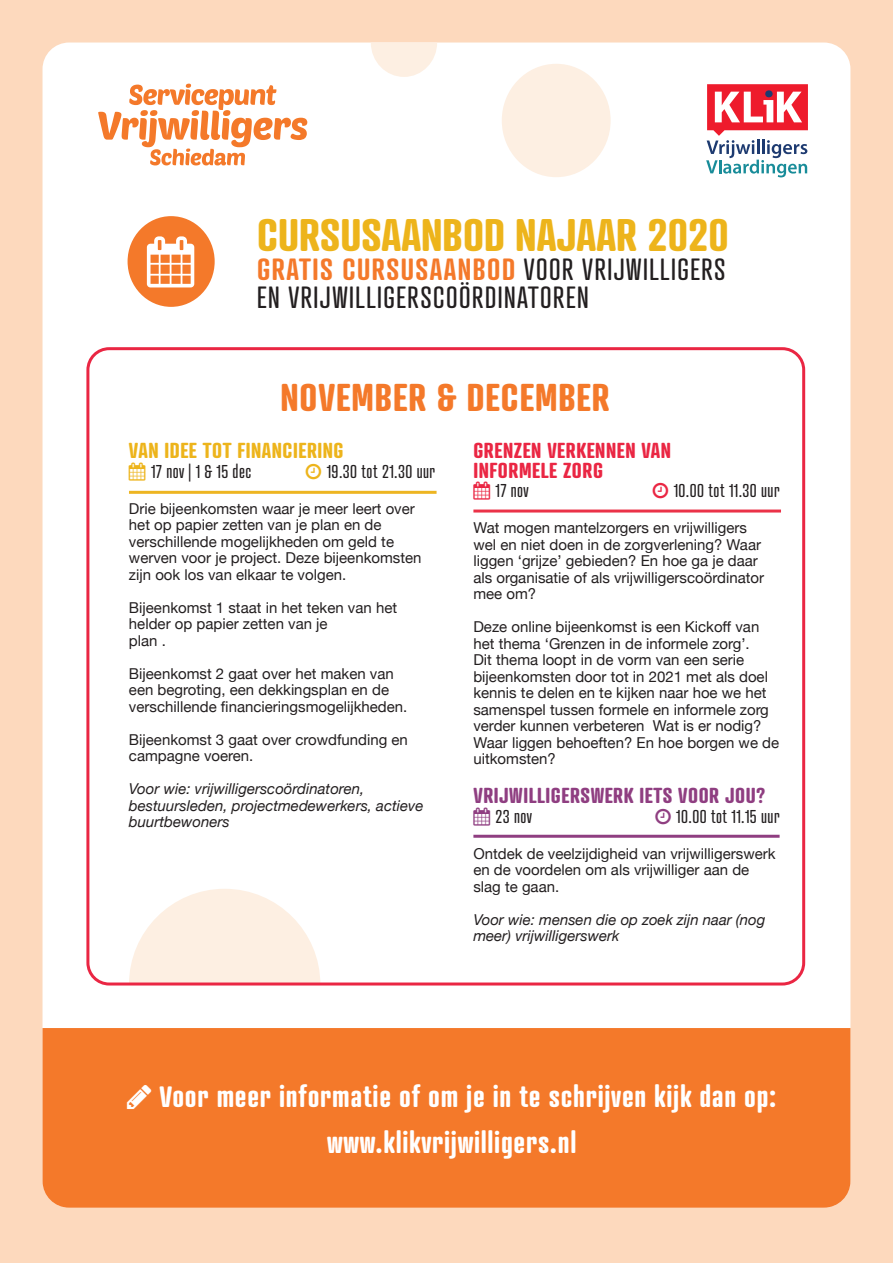
<style>
.page{position:relative;width:893px;height:1263px;background:#fdd9bd}
.page>*{position:absolute;margin:0;border:0;box-sizing:border-box;transform-origin:0 0}
.t1{font:700 44.1px "Atrament";color:#edb41b}
.t2{font:700 37.5px "Atrament";letter-spacing:.025em;color:#f4792a}
.t3{font:29.7px/28.5px "Atrament";letter-spacing:.05em;color:#231f20}
.t4{font:700 28.5px "Atrament";letter-spacing:.025em;color:#fff}
.t5{font:700 21px/19.5px "Atrament";letter-spacing:.025em;color:#ea2643}
.t6{font:700 21px "Atrament";letter-spacing:.025em;color:#8f3e81}
.t7{font:700 21px "Atrament";letter-spacing:.025em;color:#edb41b}
.t8{font:18px "Atrament";letter-spacing:.025em;color:#231f20}
.t9{font:15px/16.5px "Helvetica Neue";color:#231f20}
.t10{font:italic 15px/16.5px "Helvetica Neue";color:#231f20}
.s1{font-weight:600;color:#f4792a}
.s2{color:#edb41b}
.s3{color:#ea2643}
.s4{color:#8f3e81}
</style>
<div class="page">
<div style="left:43px;top:43px;width:807px;height:1165px;background:#fff;border-radius:27px"></div>
<svg style="left:371px;top:43px;width:66px;height:34px"></svg>
<div style="left:43px;top:1028px;width:807px;height:180px;background:#f4792a"></div>
<div style="left:502px;top:64px;width:109px;height:113px;background:#fdefe2;border-radius:50%"></div>
<svg style="left:129px;top:889px;width:191px;height:92px"></svg>
<div style="left:86px;top:347px;width:719px;height:638px;border:3px solid #ea2643;border-radius:21px"></div>
<hr style="left:129px;top:491px;width:308px;height:3px;background:#edb522">
<hr style="left:473px;top:509px;width:308px;height:3px;background:#eb3248">
<hr style="left:473px;top:835px;width:307px;height:3px;background:#8f3e81">
<svg style="left:98px;top:84px;width:209px;height:81px"></svg>
<div style="left:128px;top:216px;width:87px;height:91px;background:#f4792a;border-radius:50%"></div>
<svg style="left:706px;top:84px;width:102px;height:93px"></svg>
<svg style="left:127px;top:1085px;width:24px;height:24px"></svg>
<p class="t1" style="left:257px;top:207px;width:473px">CURSUSAANBOD NAJAAR 2020</p>
<p class="t3" style="left:257px;top:255px;width:470px"><span class="s1">GRATIS CURSUSAANBOD</span> VOOR VRIJWILLIGERS<br>EN VRIJWILLIGERSCOÖRDINATOREN</p>
<p class="t2" style="left:280px;top:373px;width:331px">NOVEMBER &amp; DECEMBER</p>
<p class="t7" style="left:129px;top:437px;width:216px">VAN IDEE TOT FINANCIERING</p>
<p class="t8" style="left:129px;top:460px;width:124px"><span class="s2">▲</span> 17 nov | 1 &amp; 15 dec</p>
<p class="t8" style="left:327px;top:460px;width:110px">19.30 tot 21.30 uur</p>
<p class="t9" style="left:129px;top:501px;width:294px">Drie bijeenkomsten waar je meer leert over het op papier zetten van je plan en de verschillende mogelijkheden om geld te werven voor je project. Deze bijeenkomsten zijn ook los van elkaar te volgen.</p>
<p class="t9" style="left:129px;top:600px;width:270px">Bijeenkomst 1 staat in het teken van het helder op papier zetten van je</p>
<p class="t9" style="left:129px;top:633px;width:38px">plan .</p>
<p class="t9" style="left:129px;top:666px;width:280px">Bijeenkomst 2 gaat over het maken van een begroting, een dekkingsplan en de verschillende financieringsmogelijkheden.</p>
<p class="t9" style="left:129px;top:732px;width:280px">Bijeenkomst 3 gaat over crowdfunding en campagne voeren.</p>
<p class="t10" style="left:129px;top:782px;width:296px">Voor wie: vrijwilligerscoördinatoren, bestuursleden, projectmedewerkers, actieve buurtbewoners</p>
<p class="t5" style="left:473px;top:441px;width:199px">GRENZEN VERKENNEN VAN<br>INFORMELE ZORG</p>
<p class="t8" style="left:473px;top:480px;width:57px"><span class="s3">▲</span> 17 nov</p>
<p class="t8" style="left:674px;top:480px;width:107px">10.00 tot 11.30 uur</p>
<p class="t9" style="left:473px;top:521px;width:292px">Wat mogen mantelzorgers en vrijwilligers wel en niet doen in de zorgverlening? Waar liggen ‘grijze’ gebieden? En hoe ga je daar als organisatie of als vrijwilligerscoördinator mee om?</p>
<p class="t9" style="left:473px;top:620px;width:307px">Deze online bijeenkomst is een Kickoff van het thema ‘Grenzen in de informele zorg’.<br>Dit thema loopt in de vorm van een serie bijeenkomsten door tot in 2021 met als doel kennis te delen en te kijken naar hoe we het samenspel tussen formele en informele zorg verder kunnen verbeteren Wat is er nodig?<br>Waar liggen behoeften? En hoe borgen we de uitkomsten?</p>
<p class="t6" style="left:473px;top:782px;width:294px">VRIJWILLIGERSWERK IETS VOOR JOU?</p>
<p class="t8" style="left:473px;top:805px;width:60px"><span class="s4">▲</span> 23 nov</p>
<p class="t8" style="left:676px;top:805px;width:105px">10.00 tot 11.15 uur</p>
<p class="t9" style="left:473px;top:846px;width:304px">Ontdek de veelzijdigheid van vrijwilligerswerk en de voordelen om als vrijwilliger aan de slag te gaan.</p>
<p class="t10" style="left:473px;top:912px;width:293px">Voor wie: mensen die op zoek zijn naar (nog meer) vrijwilligerswerk</p>
<p class="t4" style="left:160px;top:1079px;width:618px">Voor meer informatie of om je in te schrijven kijk dan op:</p>
<p class="t4" style="left:327px;top:1124px;width:251px">www.klikvrijwilligers.nl</p>
</div>
